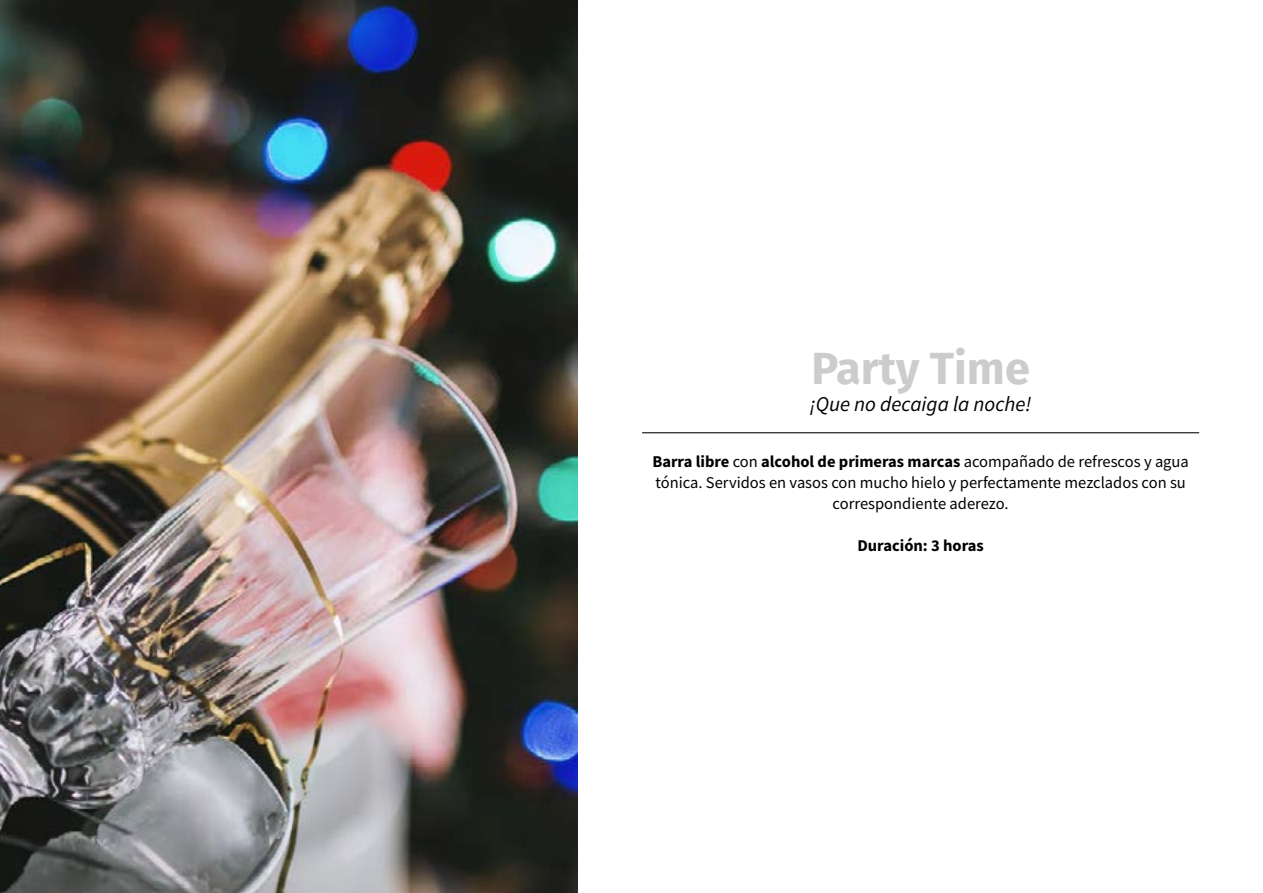
<style>
.page{position:relative;width:1263px;height:893px;background:#fff}
.page>*{position:absolute;margin:0;border:0;box-sizing:border-box;transform-origin:0 0}
.t1{font:700 45px "Fira Sans";color:#ccc}
.t2{font:italic 21px "Source Sans Pro";color:#000}
.t3{font:16.5px/21px "Source Sans Pro";color:#000;text-align:center}
.t4{font:700 16.5px "Source Sans Pro";color:#000}
.s1{font-weight:700}
</style>
<div class="page">
<img style="left:0;top:0;width:577px;height:893px">
<hr style="left:642px;top:432px;width:557px;height:1px;background:#000">
<h1 class="t1" style="left:811px;top:330px;width:220px">Party Time</h1>
<p class="t2" style="left:810px;top:391px;width:223px">¡Que no decaiga la noche!</p>
<p class="t3" style="left:652px;top:451px;width:538px"><span class="s1">Barra libre</span> con <span class="s1">alcohol de primeras marcas</span> acompañado de refrescos y agua tónica. Servidos en vasos con mucho hielo y perfectamente mezclados con su correspondiente aderezo.</p>
<p class="t4" style="left:857px;top:534px;width:128px">Duración: 3 horas</p>
</div>
